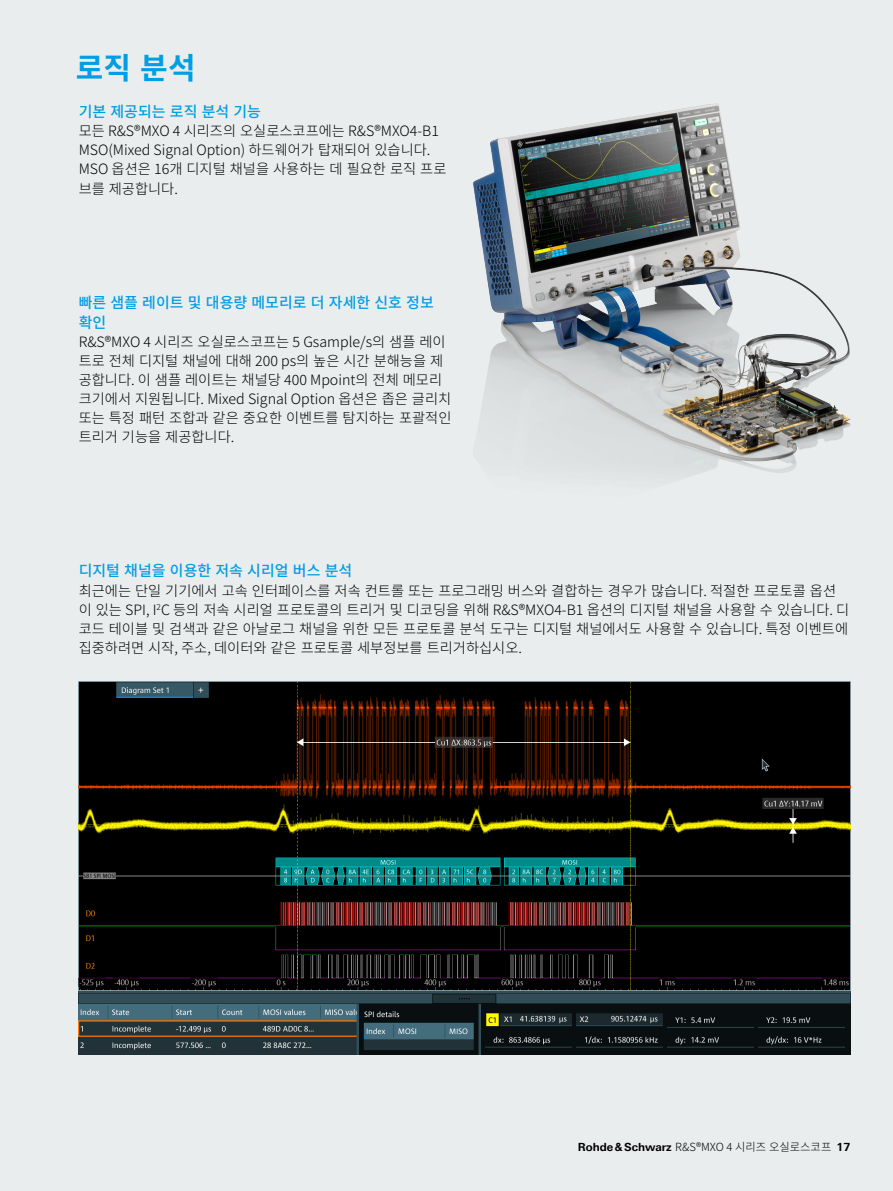
<style>
.page{position:relative;width:893px;height:1191px;background:#eaedee}
.page>*{position:absolute;margin:0;border:0;box-sizing:border-box;transform-origin:0 0}
.Seiten_Headline_20Pt{font:700 30px "Source Han Sans K";color:#009ee3}
.Absatzfett_cyan{font:500 15px/19.2px "Source Han Sans K";color:#009ee3}
.Haupttext_ohne_Absta{font:300 14.25px/19.2px "Source Han Sans K";color:#000}
.t1{font:300 11.25px "Source Han Sans K";color:#000}
.s1{font-family:"Linotype Univers 630";font-weight:700}
</style>
<div class="page">
<img style="left:473px;top:103px;width:377px;height:359px">
<img style="left:79px;top:681px;width:771px;height:373px">
<p class="Seiten_Headline_20Pt" style="left:76px;top:51px;width:121px">로직 분석</p>
<p class="Absatzfett_cyan" style="left:79px;top:102px;width:184px">기본 제공되는 로직 분석 기능</p>
<p class="Haupttext_ohne_Absta" style="left:79px;top:122px;width:369px">모든 R&amp;S®MXO 4 시리즈의 오실로스코프에는 R&amp;S®MXO4-B1<br>MSO(Mixed Signal Option) 하드웨어가 탑재되어 있습니다.<br>MSO 옵션은 16개 디지털 채널을 사용하는 데 필요한 로직 프로 브를 제공합니다.</p>
<p class="Absatzfett_cyan" style="left:79px;top:293px;width:357px">빠른 샘플 레이트 및 대용량 메모리로 더 자세한 신호 정보 확인</p>
<p class="Haupttext_ohne_Absta" style="left:79px;top:332px;width:374px">R&amp;S®MXO 4 시리즈 오실로스코프는 5 Gsample/s의 샘플 레이 트로 전체 디지털 채널에 대해 200 ps의 높은 시간 분해능을 제 공합니다. 이 샘플 레이트는 채널당 400 Mpoint의 전체 메모리 크기에서 지원됩니다. Mixed Signal Option 옵션은 좁은 글리치 또는 특정 패턴 조합과 같은 중요한 이벤트를 탐지하는 포괄적인 트리거 기능을 제공합니다.</p>
<p class="Absatzfett_cyan" style="left:79px;top:561px;width:275px">디지털 채널을 이용한 저속 시리얼 버스 분석</p>
<p class="Haupttext_ohne_Absta" style="left:79px;top:581px;width:772px">최근에는 단일 기기에서 고속 인터페이스를 저속 컨트롤 또는 프로그래밍 버스와 결합하는 경우가 많습니다. 적절한 프로토콜 옵션 이 있는 SPI, I<sup>2</sup>C 등의 저속 시리얼 프로토콜의 트리거 및 디코딩을 위해 R&amp;S®MXO4-B1 옵션의 디지털 채널을 사용할 수 있습니다. 디 코드 테이블 및 검색과 같은 아날로그 채널을 위한 모든 프로토콜 분석 도구는 디지털 채널에서도 사용할 수 있습니다. 특정 이벤트에 집중하려면 시작, 주소, 데이터와 같은 프로토콜 세부정보를 트리거하십시오.</p>
<p class="t1" style="left:578px;top:1140px;width:274px"><span class="s1">Rohde&amp;Schwarz</span> R&amp;S®MXO 4 시리즈 오실로스코프 <span class="s1">17</span></p>
</div>
